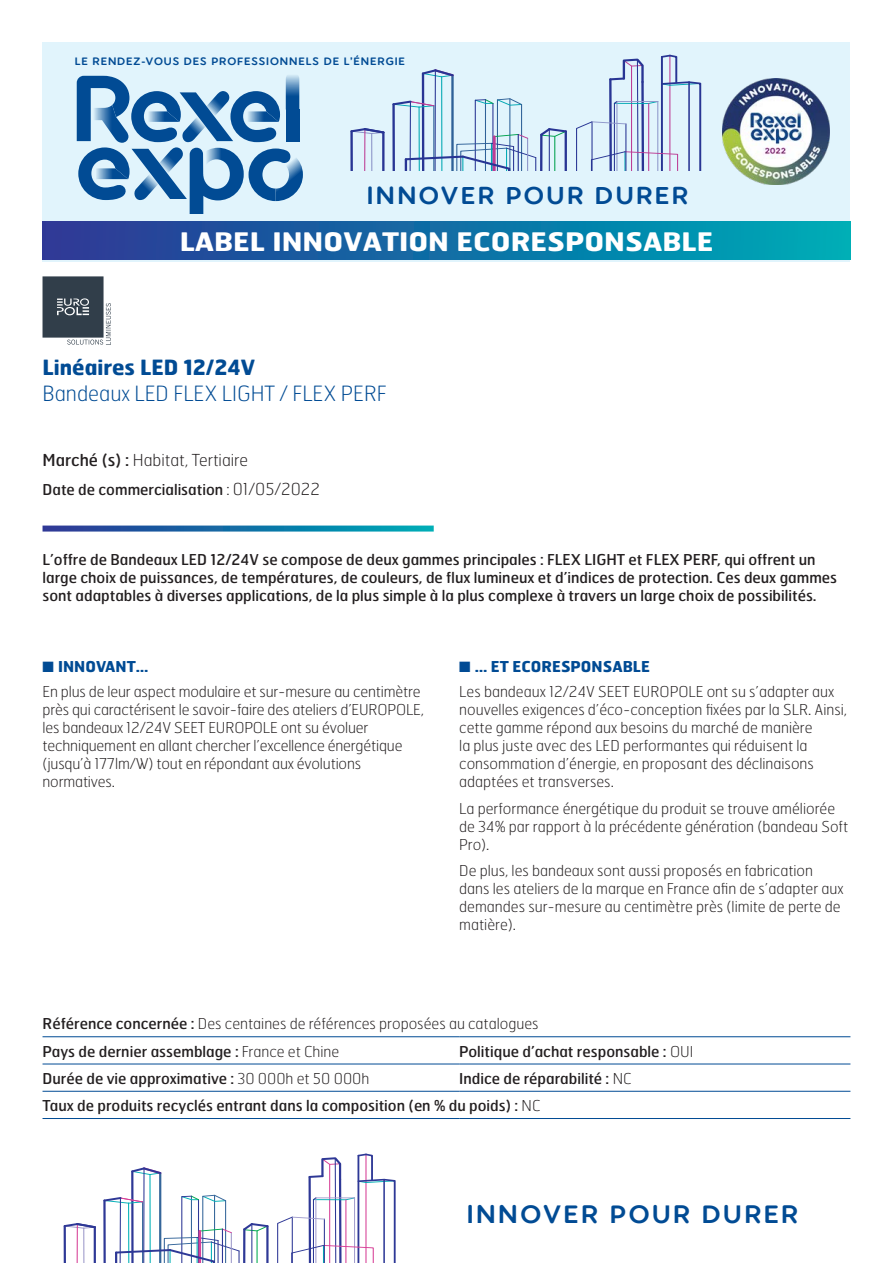
<style>
.page{position:relative;width:893px;height:1263px;background:#fff}
.page>*{position:absolute;margin:0;border:0;box-sizing:border-box;transform-origin:0 0}
.t1{font:700 25.5px "Hermes";color:#fff;scale:1.1 1}
.t2{font:600 25.2px "Rexel Type Beta";letter-spacing:.1em;color:#014b94}
.t3{font:600 24.45px "Rexel Type Beta";letter-spacing:.1em;color:#014b94}
.t4{font:100 21px "Hermes";color:#014b94}
.t5{font:700 21px "Hermes";color:#014b94}
.t6{font:100 16.5px "Hermes";color:#231f20}
.t7{font:100 15px/18px "Hermes";color:#231f20}
.t8{font:15px/18px "Hermes";color:#231f20}
.t9{font:700 15px "Hermes";color:#014b94}
.t10{font:600 10.8px "Rexel Type Beta";letter-spacing:.085em;color:#014b94}
.s1{font-weight:400}
.s2{font-weight:100}
.s3{font-weight:100;font-size:16.5px}
</style>
<div class="page">
<svg style="left:63px;top:1153px;width:333px;height:110px"></svg>
<hr style="left:257px;top:1231px;width:1px;height:32px;background:#00aa4f">
<div style="left:43px;top:42px;width:807px;height:219px;background:#e1f4fc"></div>
<div style="left:43px;top:221px;width:807px;height:38px;background:linear-gradient(to right,#2b3595,#00abb7)"></div>
<svg style="left:77px;top:75px;width:226px;height:139px"></svg>
<svg style="left:350px;top:54px;width:352px;height:116px"></svg>
<hr style="left:554px;top:136px;width:1px;height:34px;background:#00aa4f">
<img style="left:723px;top:79px;width:106px;height:106px">
<svg style="left:43px;top:276px;width:68px;height:69px;background:#5f6973"></svg>
<hr style="left:43px;top:1036px;width:416px;height:1px;background:#014b94">
<hr style="left:459px;top:1036px;width:391px;height:1px;background:#014b94">
<hr style="left:43px;top:1064px;width:416px;height:1px;background:#014b94">
<hr style="left:459px;top:1064px;width:391px;height:1px;background:#014b94">
<hr style="left:43px;top:1091px;width:416px;height:1px;background:#014b94">
<hr style="left:459px;top:1091px;width:391px;height:1px;background:#014b94">
<hr style="left:43px;top:1118px;width:416px;height:1px;background:#014b94">
<hr style="left:459px;top:1118px;width:391px;height:1px;background:#014b94">
<svg style="left:43px;top:525px;width:391px;height:6px;background:#277dad"></svg>
<p class="t10" style="left:75px;top:55px;width:332px">LE RENDEZ-VOUS DES PROFESSIONNELS DE L’ÉNERGIE</p>
<h3 class="t3" style="left:367px;top:182px;width:323px">INNOVER POUR DURER</h3>
<h1 class="t1" style="left:180px;top:225px;width:487px">LABEL INNOVATION ECORESPONSABLE</h1>
<p class="t5" style="left:43px;top:354px;width:214px">Linéaires LED 12/24V</p>
<p class="t4" style="left:43px;top:380px;width:346px">Bandeaux LED FLEX LIGHT / FLEX PERF</p>
<p class="t6" style="left:43px;top:450px;width:207px"><span class="s1">Marché (s) :</span> Habitat, Tertiaire</p>
<p class="t8" style="left:43px;top:480px;width:279px">Date de commercialisation <span class="s2">:</span> <span class="s3">01/05/2022</span></p>
<p class="t8" style="left:43px;top:550px;width:796px">L’offre de Bandeaux LED 12/24V se compose de deux gammes principales : FLEX LIGHT et FLEX PERF, qui offrent un large choix de puissances, de températures, de couleurs, de flux lumineux et d’indices de protection. Ces deux gammes sont adaptables à diverses applications, de la plus simple à la plus complexe à travers un large choix de possibilités.</p>
<p class="t9" style="left:43px;top:656px;width:107px">■ INNOVANT…</p>
<p class="t9" style="left:459px;top:656px;width:192px">■ … ET ECORESPONSABLE</p>
<p class="t7" style="left:43px;top:682px;width:383px">En plus de leur aspect modulaire et sur-mesure au centimètre près qui caractérisent le savoir-faire des ateliers d’EUROPOLE, les bandeaux 12/24V SEET EUROPOLE ont su évoluer techniquement en allant chercher l’excellence énergétique (jusqu’à 177lm/W) tout en répondant aux évolutions normatives.</p>
<p class="t7" style="left:459px;top:682px;width:389px">Les bandeaux 12/24V SEET EUROPOLE ont su s’adapter aux nouvelles exigences d’éco-conception fixées par la SLR. Ainsi, cette gamme répond aux besoins du marché de manière<br>la plus juste avec des LED performantes qui réduisent la consommation d’énergie, en proposant des déclinaisons adaptées et transverses.</p>
<p class="t7" style="left:459px;top:799px;width:390px">La performance énergétique du produit se trouve améliorée de 34% par rapport à la précédente génération (bandeau Soft<br>Pro).</p>
<p class="t7" style="left:459px;top:861px;width:386px">De plus, les bandeaux sont aussi proposés en fabrication dans les ateliers de la marque en France afin de s’adapter aux demandes sur-mesure au centimètre près (limite de perte de matière).</p>
<p class="t7" style="left:43px;top:1014px;width:498px"><span class="s1">Référence concernée :</span> Des centaines de références proposées au catalogues</p>
<p class="t8" style="left:43px;top:1042px;width:298px">Pays de dernier assemblage : <span class="s2">France et Chine</span></p>
<p class="t8" style="left:459px;top:1042px;width:236px">Politique d’achat responsable : <span class="s2">OUI</span></p>
<p class="t8" style="left:43px;top:1069px;width:328px">Durée de vie approximative : <span class="s2">30 000h et 50 000h</span></p>
<p class="t8" style="left:459px;top:1069px;width:174px">Indice de réparabilité : <span class="s2">NC</span></p>
<p class="t8" style="left:43px;top:1096px;width:500px">Taux de produits recyclés entrant dans la composition (en % du poids) : <span class="s2">NC</span></p>
<h2 class="t2" style="left:467px;top:1199px;width:333px">INNOVER POUR DURER</h2>
</div>
